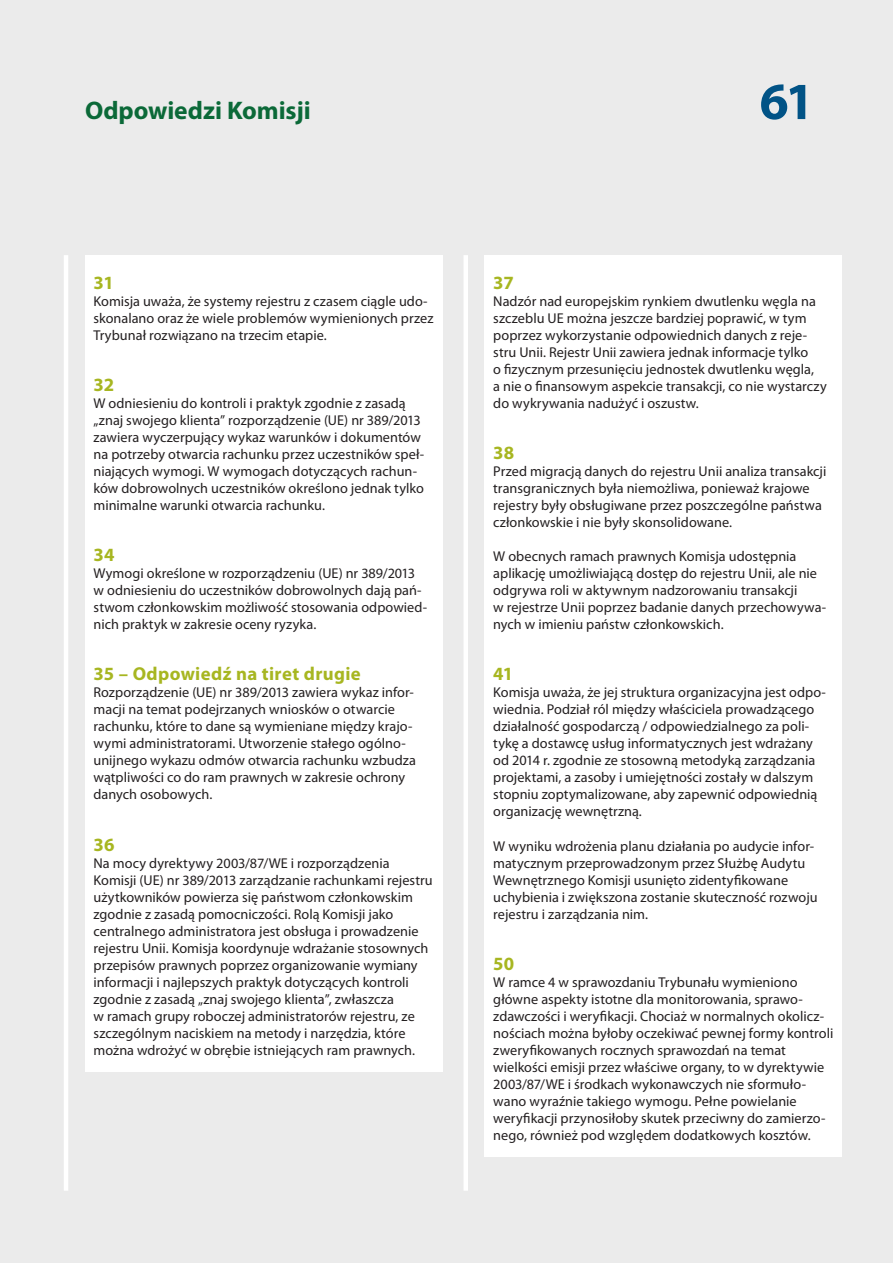
<style>
.page{position:relative;width:893px;height:1263px;background:#ebebeb}
.page>*{position:absolute;margin:0;border:0;box-sizing:border-box;transform-origin:0 0}
.t1{font:700 52.5px "Myriad Pro";color:#015386}
.t2{font:700 25.5px "Myriad Pro";letter-spacing:-.005em;color:#0b6938}
.K_03_-_REP_CHIFFRE{font:700 18.75px "Myriad Pro";letter-spacing:.02em;color:#a7b621}
.K_04_-_REP_TEXTE_COU{font:14.25px/17px "Myriad Pro";color:#231f20}
</style>
<div class="page">
<hr style="left:64px;top:255px;width:4px;height:936px;background:#fff">
<div style="left:463px;top:255px;width:5px;height:936px;background:#fff"></div>
<div style="left:485px;top:255px;width:357px;height:902px;background:#fff"></div>
<div style="left:85px;top:255px;width:357px;height:816px;background:#fff"></div>
<h2 class="t2" style="left:85px;top:94px;width:227px">Odpowiedzi Komisji</h2>
<h1 class="t1" style="left:759px;top:67px;width:56px">61</h1>
<p class="K_03_-_REP_CHIFFRE" style="left:94px;top:271px;width:22px">31</p>
<p class="K_04_-_REP_TEXTE_COU" style="left:94px;top:293px;width:341px">Komisja uważa, że systemy rejestru z czasem ciągle udo&shy;skonalano oraz że wiele problemów wymienionych przez<br>Trybunał rozwiązano na trzecim etapie.</p>
<p class="K_03_-_REP_CHIFFRE" style="left:94px;top:373px;width:22px">32</p>
<p class="K_04_-_REP_TEXTE_COU" style="left:94px;top:395px;width:332px">W odniesieniu do kontroli i praktyk zgodnie z zasadą „znaj swojego klienta” rozporządzenie (UE) nr 389/2013 zawiera wyczerpujący wykaz warunków i dokumentów na potrzeby otwarcia rachunku przez uczestników speł&shy;niających wymogi. W wymogach dotyczących rachun&shy;ków dobrowolnych uczestników określono jednak tylko minimalne warunki otwarcia rachunku.</p>
<p class="K_03_-_REP_CHIFFRE" style="left:94px;top:543px;width:23px">34</p>
<p class="K_04_-_REP_TEXTE_COU" style="left:94px;top:565px;width:335px">Wymogi określone w rozporządzeniu (UE) nr 389/2013 w odniesieniu do uczestników dobrowolnych dają pań&shy;stwom członkowskim możliwość stosowania odpowied&shy;nich praktyk w zakresie oceny ryzyka.</p>
<p class="K_03_-_REP_CHIFFRE" style="left:94px;top:662px;width:269px">35 – Odpowiedź na tiret drugie</p>
<p class="K_04_-_REP_TEXTE_COU" style="left:94px;top:684px;width:324px">Rozporządzenie (UE) nr 389/2013 zawiera wykaz infor&shy;macji na temat podejrzanych wniosków o otwarcie rachunku, które to dane są wymieniane między krajo&shy;wymi administratorami. Utworzenie stałego ogólno&shy;unijnego wykazu odmów otwarcia rachunku wzbudza wątpliwości co do ram prawnych w zakresie ochrony danych osobowych.</p>
<p class="K_03_-_REP_CHIFFRE" style="left:94px;top:832px;width:22px">36</p>
<p class="K_04_-_REP_TEXTE_COU" style="left:94px;top:854px;width:341px">Na mocy dyrektywy 2003/87/WE i rozporządzenia Komisji (UE) nr 389/2013 zarządzanie rachunkami rejestru użytkowników powierza się państwom członkowskim zgodnie z zasadą pomocniczości. Rolą Komisji jako centralnego administratora jest obsługa i prowadzenie rejestru Unii. Komisja koordynuje wdrażanie stosownych przepisów prawnych poprzez organizowanie wymiany informacji i najlepszych praktyk dotyczących kontroli zgodnie z zasadą „znaj swojego klienta”, zwłaszcza<br>w ramach grupy roboczej administratorów rejestru, ze szczególnym naciskiem na metody i narzędzia, które można wdrożyć w obrębie istniejących ram prawnych.</p>
<p class="K_03_-_REP_CHIFFRE" style="left:493px;top:271px;width:22px">37</p>
<p class="K_04_-_REP_TEXTE_COU" style="left:493px;top:293px;width:335px">Nadzór nad europejskim rynkiem dwutlenku węgla na szczeblu UE można jeszcze bardziej poprawić, w tym poprzez wykorzystanie odpowiednich danych z reje&shy;stru Unii. Rejestr Unii zawiera jednak informacje tylko<br>o fizycznym przesunięciu jednostek dwutlenku węgla,<br>a nie o finansowym aspekcie transakcji, co nie wystarczy do wykrywania nadużyć i oszustw.</p>
<p class="K_03_-_REP_CHIFFRE" style="left:493px;top:441px;width:22px">38</p>
<p class="K_04_-_REP_TEXTE_COU" style="left:493px;top:463px;width:335px">Przed migracją danych do rejestru Unii analiza transakcji transgranicznych była niemożliwa, ponieważ krajowe rejestry były obsługiwane przez poszczególne państwa członkowskie i nie były skonsolidowane.</p>
<p class="K_04_-_REP_TEXTE_COU" style="left:493px;top:548px;width:334px">W obecnych ramach prawnych Komisja udostępnia aplikację umożliwiającą dostęp do rejestru Unii, ale nie odgrywa roli w aktywnym nadzorowaniu transakcji<br>w rejestrze Unii poprzez badanie danych przechowywa&shy;nych w imieniu państw członkowskich.</p>
<p class="K_03_-_REP_CHIFFRE" style="left:493px;top:662px;width:22px">41</p>
<p class="K_04_-_REP_TEXTE_COU" style="left:493px;top:684px;width:334px">Komisja uważa, że jej struktura organizacyjna jest odpo&shy;wiednia. Podział ról między właściciela prowadzącego działalność gospodarczą / odpowiedzialnego za poli&shy;tykę a dostawcę usług informatycznych jest wdrażany od 2014 r. zgodnie ze stosowną metodyką zarządzania projektami, a zasoby i umiejętności zostały w dalszym stopniu zoptymalizowane, aby zapewnić odpowiednią organizację wewnętrzną.</p>
<p class="K_04_-_REP_TEXTE_COU" style="left:493px;top:837px;width:326px">W wyniku wdrożenia planu działania po audycie infor&shy;matycznym przeprowadzonym przez Służbę Audytu Wewnętrznego Komisji usunięto zidentyfikowane uchybienia i zwiększona zostanie skuteczność rozwoju rejestru i zarządzania nim.</p>
<p class="K_03_-_REP_CHIFFRE" style="left:493px;top:951px;width:23px">50</p>
<p class="K_04_-_REP_TEXTE_COU" style="left:493px;top:973px;width:342px">W ramce 4 w sprawozdaniu Trybunału wymieniono główne aspekty istotne dla monitorowania, sprawo&shy;zdawczości i weryfikacji. Chociaż w normalnych okolicz&shy;nościach można byłoby oczekiwać pewnej formy kontroli zweryfikowanych rocznych sprawozdań na temat wielkości emisji przez właściwe organy, to w dyrektywie 2003/87/WE i środkach wykonawczych nie sformuło&shy;wano wyraźnie takiego wymogu. Pełne powielanie weryfikacji przynosiłoby skutek przeciwny do zamierzo&shy;nego, również pod względem dodatkowych kosztów.</p>
</div>
